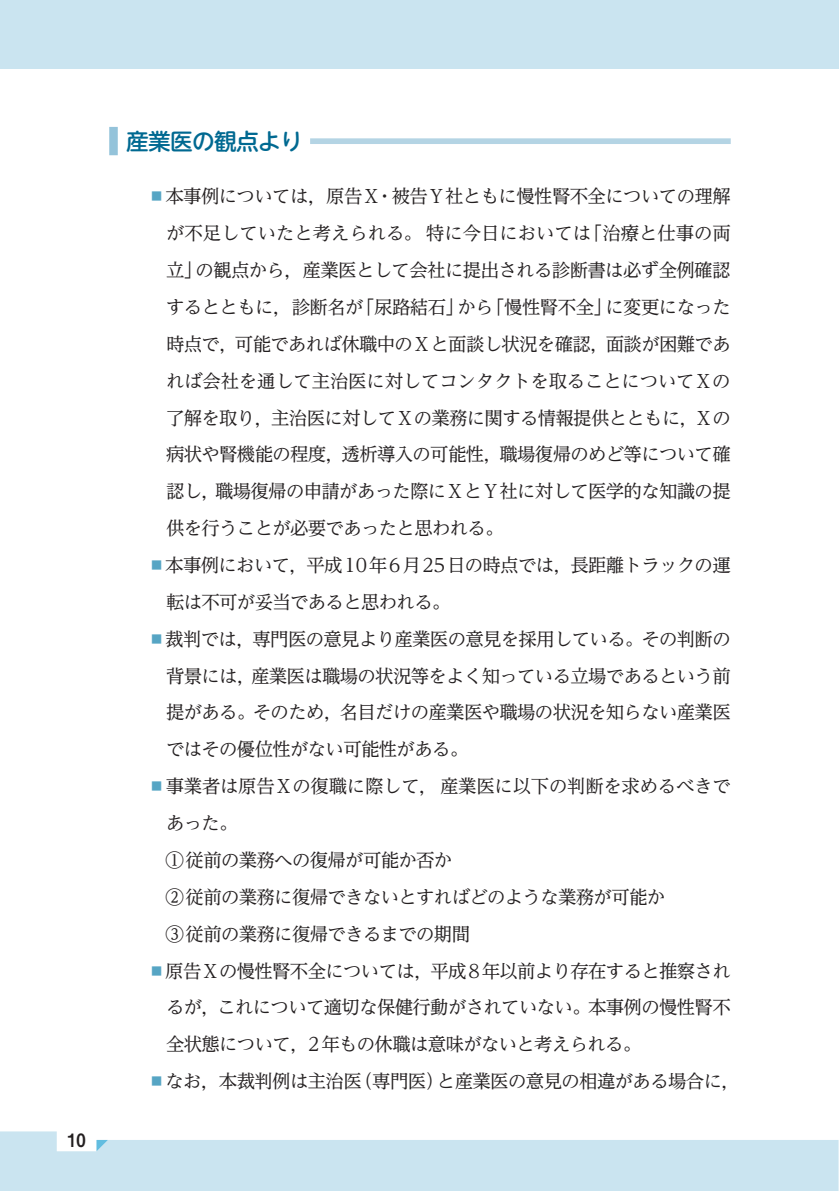
<style>
.page{position:relative;width:840px;height:1191px;background:#fff}
.page>*{position:absolute;margin:0;border:0;box-sizing:border-box;transform-origin:0 0}
.t1{font:500 22.6px "UD Shin M Go Pro";letter-spacing:-.03em;color:#006991}
.t2{font:18.4px/36.8px "UD Reimin Pro";letter-spacing:-.04em;color:#231f20;text-align:justify}
.t3{font:18.4px "Midashi Go Pro MB31";color:#231f20;scale:.9 1}
.s1{font-family:"UD Shin Go Pro";color:#56a5c4}
</style>
<div class="page">
<div style="left:0;top:0;width:838px;height:68px;background:#cae4f0"></div>
<svg style="left:0;top:1131px;width:838px;height:60px;fill:#cae4f0"></svg>
<div style="left:57px;top:1128px;width:39px;height:23px;background:#fff"></div>
<svg style="left:96px;top:1140px;width:12px;height:11px"></svg>
<div style="left:109px;top:127px;width:9px;height:28px;background:#94c3da"></div>
<div style="left:310px;top:138px;width:420px;height:6px;background:#b4d4e4"></div>
<p class="t3" style="left:67px;top:1125px;width:22px">10</p>
<p class="t1" style="left:126px;top:123px;width:178px">産業医の観点より</p>
<p class="t2" style="left:166px;top:177px;width:566px;text-indent:-18px"><span class="s1">▪</span>本事例については，原告X・被告Y社ともに慢性腎不全についての理解が不足していたと考えられる。特に今日においては「治療と仕事の両立」の観点から，産業医として会社に提出される診断書は必ず全例確認するとともに，診断名が「尿路結石」から「慢性腎不全」に変更になった時点で，可能であれば休職中のXと面談し状況を確認，面談が困難であれば会社を通して主治医に対してコンタクトを取ることについてXの了解を取り，主治医に対してXの業務に関する情報提供とともに，Xの病状や腎機能の程度，透析導入の可能性，職場復帰のめど等について確認し，職場復帰の申請があった際にXとY社に対して医学的な知識の提供を行うことが必要であったと思われる。</p>
<p class="t2" style="left:166px;top:546px;width:566px;text-indent:-18px"><span class="s1">▪</span>本事例において，平成10年6月25日の時点では，長距離トラックの運転は不可が妥当であると思われる。</p>
<p class="t2" style="left:166px;top:620px;width:566px;text-indent:-18px"><span class="s1">▪</span>裁判では，専門医の意見より産業医の意見を採用している。その判断の背景には，産業医は職場の状況等をよく知っている立場であるという前提がある。そのため，名目だけの産業医や職場の状況を知らない産業医ではその優位性がない可能性がある。</p>
<p class="t2" style="left:165px;top:767px;width:566px;text-align:left;text-indent:-18px"><span class="s1">▪</span>事業者は原告Xの復職に際して，産業医に以下の判断を求めるべきであった。<br>①従前の業務への復帰が可能か否か<br>②従前の業務に復帰できないとすればどのような業務が可能か<br>③従前の業務に復帰できるまでの期間</p>
<p class="t2" style="left:166px;top:951px;width:566px;text-indent:-18px"><span class="s1">▪</span>原告Xの慢性腎不全については，平成8年以前より存在すると推察されるが，これについて適切な保健行動がされていない。本事例の慢性腎不全状態について，2年もの休職は意味がないと考えられる。</p>
<p class="t2" style="left:147px;top:1062px;width:593px"><span class="s1">▪</span>なお，本裁判例は主治医（専門医）と産業医の意見の相違がある場合に，</p>
</div>
